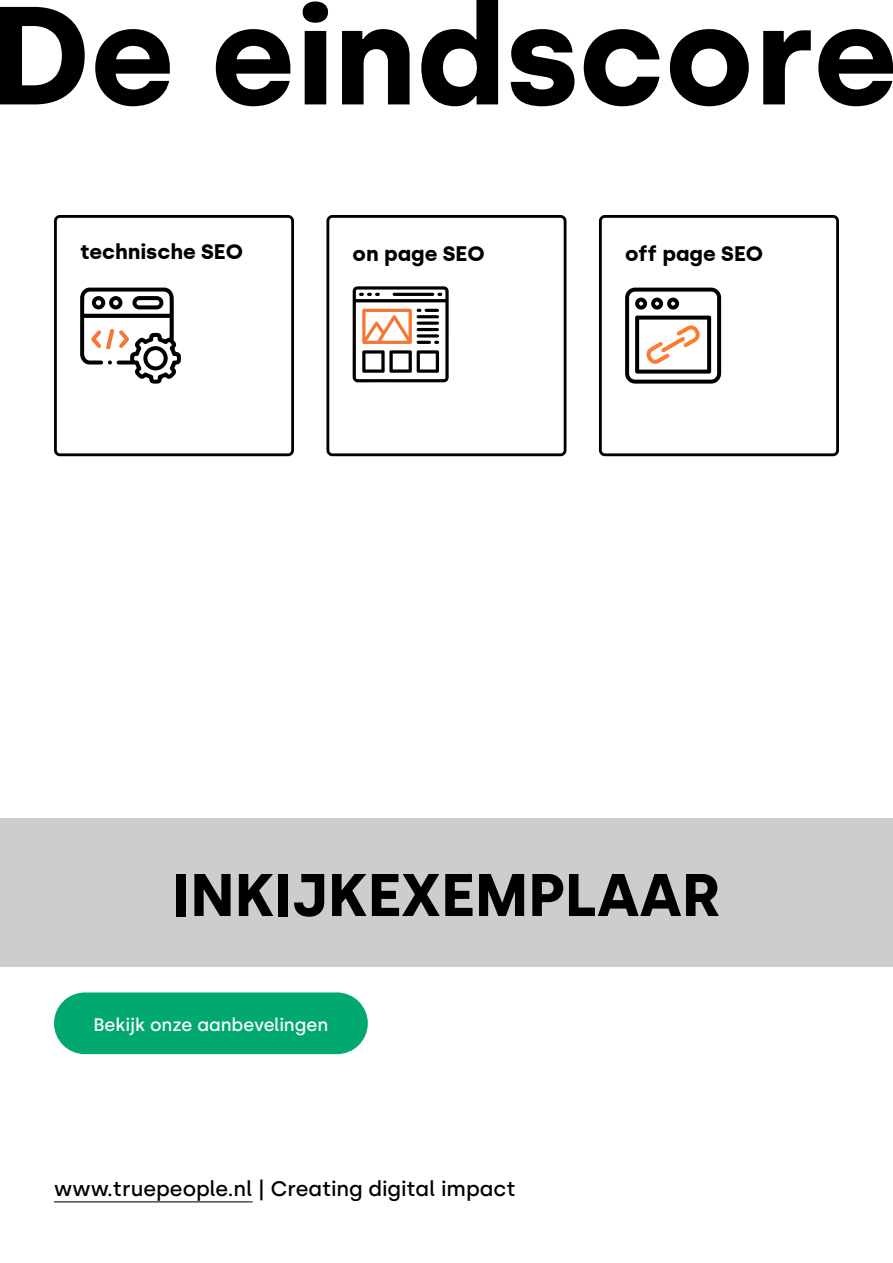
<style>
.page{position:relative;width:893px;height:1263px;background:#fff}
.page>*{position:absolute;margin:0;border:0;box-sizing:border-box;transform-origin:0 0}
.t1{font:700 60px "Silka";color:#000}
.t2{font:500 21px "Silka";color:#000}
.t3{font:700 21px "Silka";color:#000}
.t4{font:500 18px "Silka";color:#fff}
</style>
<div class="page">
<svg style="left:0;top:0;width:893px;height:106px"></svg>
<div style="left:54px;top:992px;width:314px;height:62px;background:#01a86f;border-radius:31px"></div>
<div style="left:54px;top:215px;width:240px;height:241px;border:3px solid #000;border-radius:4px"></div>
<svg style="left:80px;top:288px;width:101px;height:96px"></svg>
<div style="left:326px;top:215px;width:240px;height:241px;border:3px solid #000;border-radius:4px"></div>
<svg style="left:353px;top:286px;width:96px;height:96px"></svg>
<div style="left:599px;top:215px;width:240px;height:241px;border:3px solid #000;border-radius:4px"></div>
<svg style="left:625px;top:288px;width:96px;height:96px"></svg>
<div style="left:0;top:818px;width:893px;height:148px;background:#cdcdcd"></div>
<hr style="left:54px;top:1201px;width:199px;height:1px;background:#000">
<p class="t3" style="left:80px;top:239px;width:164px">technische SEO</p>
<p class="t3" style="left:353px;top:241px;width:134px">on page SEO</p>
<p class="t3" style="left:625px;top:241px;width:139px">off page SEO</p>
<h1 class="t1" style="left:173px;top:859px;width:550px">INKIJKEXEMPLAAR</h1>
<p class="t4" style="left:94px;top:1013px;width:236px">Bekijk onze aanbevelingen</p>
<p class="t2" style="left:54px;top:1176px;width:463px">www.truepeople.nl | Creating digital impact</p>
</div>
